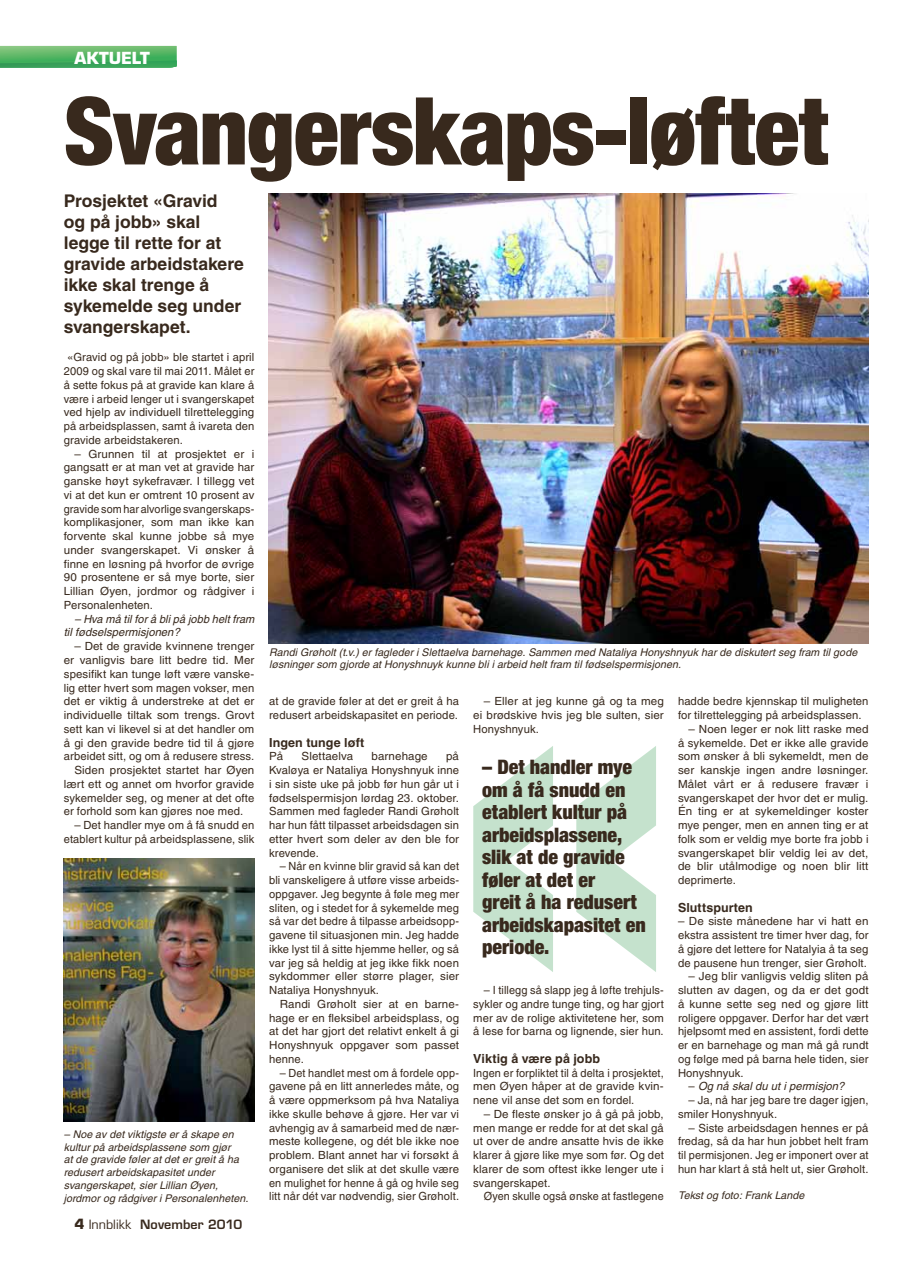
<style>
.page{position:relative;width:904px;height:1269px;background:#fff}
.page>*{position:absolute;margin:0;border:0;box-sizing:border-box;transform-origin:0 0}
.t1{font:900 condensed 93.75px "Helvetica Neue";letter-spacing:-.01em;color:#38291d}
.t2{font:900 condensed 20px/22.5px "Helvetica Neue";color:#38291d}
.t3{font:700 17.5px/21px "Helvetica";color:#38291d}
.t4{font:700 16.25px "Eurostile";color:#fff}
.t5{font:700 12.5px "Helvetica";letter-spacing:.005em;color:#38291d}
.t6{font:600 12.5px "Eurostile";letter-spacing:.005em;color:#38291d}
.t7{font:11.25px/13.8px "Helvetica";letter-spacing:.01em;color:#38291d;text-align:justify}
.t8{font:italic 11.25px/13.8px "Helvetica";letter-spacing:.005em;color:#38291d}
.t9{font:11.25px "Helvetica";letter-spacing:.01em;color:#38291d;scale:.96 1}
.t10{font:italic 10.62px/12.8px "Helvetica";letter-spacing:.005em;color:#38291d}
.s1{font-weight:700;font-size:13.75px}
.s2{font-weight:400}
.s3{font-style:normal}
</style>
<div class="page">
<img style="left:64px;top:859px;width:190px;height:262px">
<svg style="left:473px;top:746px;width:80px;height:226px"></svg>
<svg style="left:576px;top:746px;width:80px;height:226px"></svg>
<img style="left:268px;top:193px;width:600px;height:450px">
<svg style="left:0;top:46px;width:177px;height:21px;background:#53b265"></svg>
<h3 class="t4" style="left:76px;top:47px;width:13px">AKT</h3>
<h3 class="t4" style="left:111px;top:47px;width:23px">UELT</h3>
<h1 class="t1" style="left:64px;top:73px;width:766px">Svangerskaps-løftet</h1>
<h3 class="t3" style="left:64px;top:190px;width:182px">Prosjektet «Gravid<br>og på jobb» skal legge til rette for at gravide arbeidstakere ikke skal trenge å sykemelde seg under svangerskapet.</h3>
<p class="t7" style="left:64px;top:350px;width:192px">«Gravid og på jobb» ble startet i april 2009 og skal vare til mai 2011. Målet er å sette fokus på at gravide kan klare å være i arbeid lenger ut i svangerskapet ved hjelp av individuell tilrettelegging på arbeidsplassen, samt å ivareta den gravide arbeidstakeren.</p>
<p class="t7" style="left:64px;top:447px;width:192px;text-indent:11px">– Grunnen til at prosjektet er i gangsatt er at man vet at gravide har ganske høyt sykefravær. I tillegg vet vi at det kun er omtrent 10 prosent av gravide som har alvorlige svangerskaps&shy;komplikasjoner, som man ikke kan forvente skal kunne jobbe så mye under svangerskapet. Vi ønsker å finne en løsning på hvorfor de øvrige 90 prosentene er så mye borte, sier Lillian Øyen, jordmor og rådgiver i Personalenheten.</p>
<p class="t8" style="left:64px;top:612px;width:192px;text-indent:11px">– Hva må til for å bli på jobb helt fram til fødselspermisjonen?</p>
<p class="t7" style="left:74px;top:639px;width:181px">– Det de gravide kvinnene trenger</p>
<p class="t7" style="left:64px;top:653px;width:192px">er vanligvis bare litt bedre tid. Mer</p>
<p class="t7" style="left:64px;top:667px;width:192px">spesifikt kan tunge løft være vanske-</p>
<p class="t7" style="left:64px;top:680px;width:192px">lig etter hvert som magen vokser, men</p>
<p class="t7" style="left:64px;top:694px;width:192px">det er viktig å understreke at det er</p>
<p class="t7" style="left:64px;top:708px;width:192px">individuelle tiltak som trengs. Grovt</p>
<p class="t7" style="left:64px;top:722px;width:192px">sett kan vi likevel si at det handler om</p>
<p class="t7" style="left:64px;top:735px;width:192px">å gi den gravide bedre tid til å gjøre</p>
<p class="t7" style="left:64px;top:749px;width:192px">arbeidet sitt, og om å redusere stress.</p>
<p class="t7" style="left:74px;top:763px;width:181px">Siden prosjektet startet har Øyen</p>
<p class="t7" style="left:64px;top:777px;width:192px">lært ett og annet om hvorfor gravide</p>
<p class="t7" style="left:64px;top:790px;width:192px">sykemelder seg, og mener at det ofte</p>
<p class="t7" style="left:64px;top:804px;width:181px">er forhold som kan gjøres noe med.</p>
<p class="t7" style="left:64px;top:818px;width:192px;text-align:right">– Det handler mye om å få snudd en etablert kultur på arbeidsplassene, slik</p>
<p class="t10" style="left:64px;top:1127px;width:186px">– Noe av det viktigste er å skape en kultur på arbeidsplassene som gjør<br>at de gravide føler at det er greit å ha redusert arbeidskapasitet under svangerskapet, sier Lillian Øyen, jordmor og rådgiver i Personalenheten.</p>
<p class="t6" style="left:74px;top:1216px;width:169px"><span class="s1">4</span> <span class="s2">Innblikk</span> November 2010</p>
<p class="t10" style="left:269px;top:645px;width:589px">Randi Grøholt (t.v.) er fagleder i Slettaelva barnehage. Sammen med Nataliya Honyshnyuk har de diskutert seg fram til gode løsninger som gjorde at Honyshnuyk kunne bli i arbeid helt fram til fødselspermisjonen.</p>
<p class="t7" style="left:269px;top:694px;width:191px">at de gravide føler at det er greit å ha redusert arbeidskapasitet en periode.</p>
<p class="t5" style="left:269px;top:734px;width:97px">Ingen tunge løft</p>
<p class="t7" style="left:269px;top:749px;width:16px">På</p>
<p class="t7" style="left:301px;top:749px;width:53px">Slettaelva</p>
<p class="t7" style="left:371px;top:749px;width:58px">barnehage</p>
<p class="t7" style="left:269px;top:749px;width:191px;text-indent:177px">på Kvaløya er Nataliya Honyshnyuk inne i sin siste uke på jobb før hun går ut i fødselspermisjon lørdag 23. oktober.<br>Sammen med fagleder Randi Grøholt har hun fått tilpasset arbeidsdagen sin etter hvert som deler av den ble for krevende.</p>
<p class="t7" style="left:269px;top:859px;width:191px;text-indent:11px">– Når en kvinne blir gravid så kan det bli vanskeligere å utføre visse arbeids&shy;oppgaver. Jeg begynte å føle meg mer sliten, og i stedet for å sykemelde meg så var det bedre å tilpasse arbeidsopp&shy;gavene til situasjonen min. Jeg hadde ikke lyst til å sitte hjemme heller, og så var jeg så heldig at jeg ikke fikk noen sykdommer eller større plager, sier Nataliya Honyshnyuk.</p>
<p class="t7" style="left:269px;top:997px;width:191px;text-indent:11px">Randi Grøholt sier at en barne&shy;hage er en fleksibel arbeidsplass, og at det har gjort det relativt enkelt å gi Honyshnyuk oppgaver som passet henne.</p>
<p class="t7" style="left:269px;top:1065px;width:191px;text-indent:11px">– Det handlet mest om å fordele opp&shy;gavene på en litt annerledes måte, og å være oppmerksom på hva Nataliya ikke skulle behøve å gjøre. Her var vi avhengig av å samarbeid med de nær&shy;meste kollegene, og dét ble ikke noe problem. Blant annet har vi forsøkt å organisere det slik at det skulle være en mulighet for henne å gå og hvile seg litt når dét var nødvendig, sier Grøholt.</p>
<p class="t7" style="left:473px;top:694px;width:192px;text-indent:11px">– Eller at jeg kunne gå og ta meg ei brødskive hvis jeg ble sulten, sier Honyshnyuk.</p>
<h2 class="t2" style="left:482px;top:755px;width:165px">– Det handler mye om å få snudd en etablert kultur på arbeidsplassene, slik at de gravide føler at det er<br>greit å ha redusert arbeidskapasitet en periode.</h2>
<p class="t7" style="left:473px;top:983px;width:192px;text-indent:11px">– I tillegg så slapp jeg å løfte trehjuls&shy;sykler og andre tunge ting, og har gjort mer av de rolige aktivitetene her, som å lese for barna og lignende, sier hun.</p>
<p class="t5" style="left:473px;top:1050px;width:128px">Viktig å være på jobb</p>
<p class="t7" style="left:473px;top:1065px;width:192px">Ingen er forpliktet til å delta i prosjektet, men Øyen håper at de gravide kvin&shy;nene vil anse det som en fordel.</p>
<p class="t7" style="left:473px;top:1107px;width:192px;text-indent:11px">– De fleste ønsker jo å gå på jobb, men mange er redde for at det skal gå ut over de andre ansatte hvis de ikke klarer å gjøre like mye som før. Og det klarer de som oftest ikke lenger ute i svangerskapet.</p>
<p class="t9" style="left:484px;top:1190px;width:189px">Øyen skulle også ønske at fastlegene</p>
<p class="t7" style="left:678px;top:694px;width:192px">hadde bedre kjennskap til muligheten for tilrettelegging på arbeidsplassen.</p>
<p class="t7" style="left:678px;top:722px;width:192px;text-indent:11px">– Noen leger er nok litt raske med å sykemelde. Det er ikke alle gravide som ønsker å bli sykemeldt, men de ser kanskje ingen andre løsninger.<br>Målet vårt er å redusere fravær i svangerskapet der hvor det er mulig.<br>Én ting er at sykemeldinger koster mye penger, men en annen ting er at folk som er veldig mye borte fra jobb i svangerskapet blir veldig lei av det, de blir utålmodige og noen blir litt deprimerte.</p>
<p class="t5" style="left:678px;top:899px;width:76px">Sluttspurten</p>
<p class="t7" style="left:678px;top:914px;width:192px">– De siste månedene har vi hatt en ekstra assistent tre timer hver dag, for å gjøre det lettere for Natalyia å ta seg de pausene hun trenger, sier Grøholt.</p>
<p class="t7" style="left:678px;top:969px;width:192px;text-indent:11px">– Jeg blir vanligvis veldig sliten på slutten av dagen, og da er det godt å kunne sette seg ned og gjøre litt roligere oppgaver. Derfor har det vært hjelpsomt med en assistent, fordi dette er en barnehage og man må gå rundt og følge med på barna hele tiden, sier Honyshnyuk.</p>
<p class="t8" style="left:688px;top:1079px;width:157px"><span class="s3">–</span> Og nå skal du ut i permisjon?</p>
<p class="t7" style="left:678px;top:1093px;width:192px;text-indent:11px">– Ja, nå har jeg bare tre dager igjen, smiler Honyshnyuk.</p>
<p class="t7" style="left:678px;top:1120px;width:192px;text-indent:11px">– Siste arbeidsdagen hennes er på fredag, så da har hun jobbet helt fram til permisjonen. Jeg er imponert over at hun har klart å stå helt ut, sier Grøholt.</p>
<p class="t10" style="left:678px;top:1189px;width:128px">Tekst og foto: Frank Lande</p>
</div>
